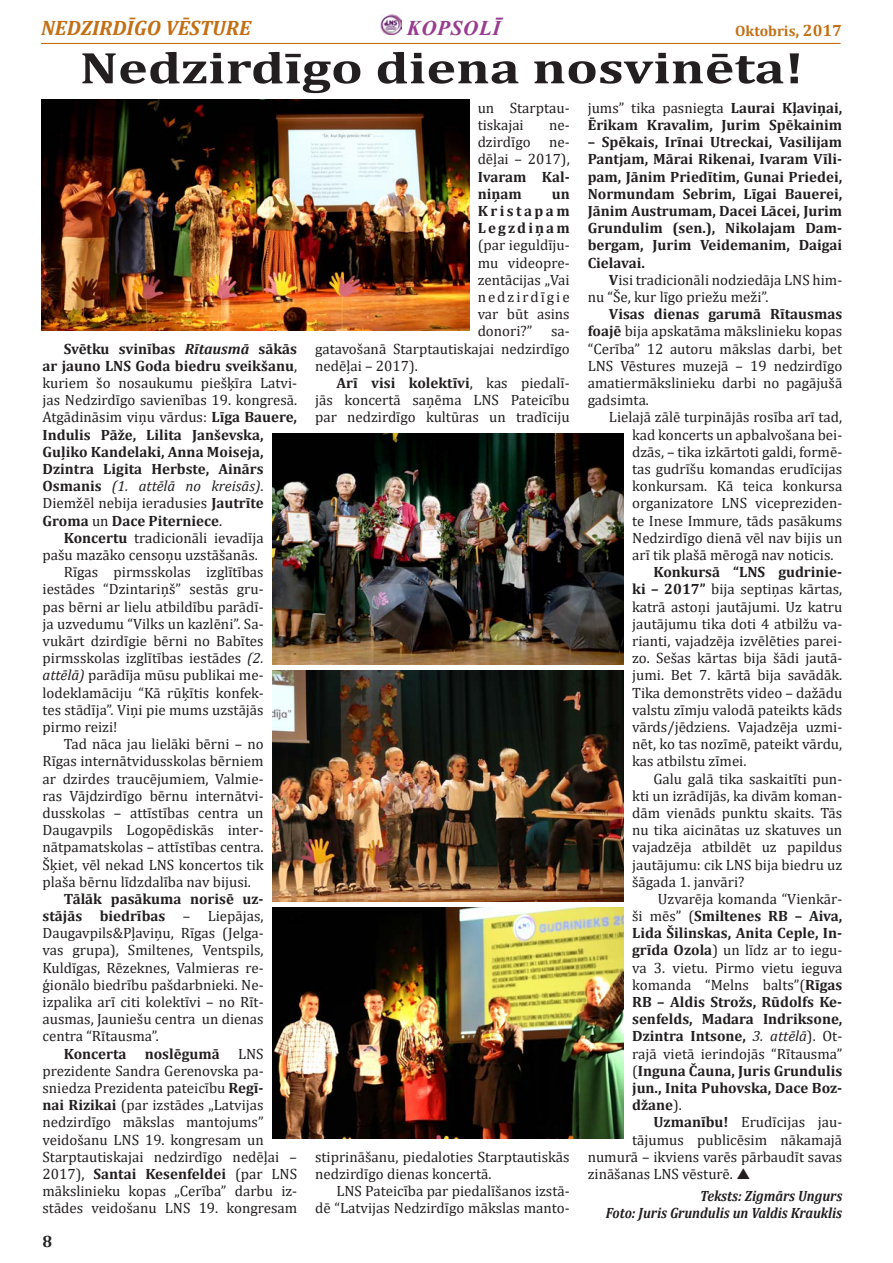
<style>
.page{position:relative;width:893px;height:1263px;background:#fff}
.page>*{position:absolute;margin:0;border:0;box-sizing:border-box;transform-origin:0 0}
.t1{font:700 44.85px "Cambria";color:#231f20;scale:1.25 1}
.t2{font:italic 700 21px "Cambria";color:#c36f15}
.t3{font:italic 700 21px "Times New Roman";letter-spacing:.035em;color:#983c8f}
.t4{font:700 16.5px "Cambria";color:#231f20}
.t5{font:15px/17.2px "Cambria";color:#231f20;text-align:justify}
.t6{font:700 15px/17.2px "Cambria";color:#231f20}
.t7{font:italic 700 15px "Cambria";color:#231f20;scale:.9 1}
.t8{font:700 15px "Cambria";color:#c36f15}
.t9{font:15px "Cambria";letter-spacing:.135em;color:#231f20}
.t10{font:700 15px "Cambria";letter-spacing:.165em;color:#231f20}
.t11{font:700 15px "Cambria";letter-spacing:.14em;color:#231f20}
.s1{font-size:16.5px}
.s2{font-style:italic}
.s3{font-weight:400}
.s4{font-weight:400;font-style:italic}
.s5{font-weight:700}
</style>
<div class="page">
<img style="left:381px;top:14px;width:20px;height:21px">
<hr style="left:41px;top:43px;width:799px;height:1px;background:#c36f15">
<img style="left:42px;top:100px;width:427px;height:231px">
<img style="left:272px;top:434px;width:352px;height:231px">
<img style="left:272px;top:671px;width:352px;height:231px">
<img style="left:272px;top:908px;width:352px;height:231px">
<p class="t2" style="left:41px;top:13px;width:211px">NEDZIRDĪGO VĒSTURE</p>
<h2 class="t3" style="left:407px;top:13px;width:95px">KOPSOLĪ</h2>
<p class="t8" style="left:735px;top:20px;width:108px">Oktobris<span class="s1">, 2017</span></p>
<p class="t1" style="left:80px;top:36px;width:580px">Nedzirdīgo diena nosvinēta!</p>
<p class="t6" style="left:43px;top:339px;width:256px;text-indent:21px">Svētku svinības <span class="s2">Rītausmā</span> sākās ar jauno LNS Goda biedru sveikšanu<span class="s3">, kuriem šo nosaukumu piešķīra Latvi&shy;jas Nedzirdīgo savienības 19. kongresā.<br>Atgādināsim viņu vārdus:</span> Līga Bauere, Indulis Pāže, Lilita Janševska, Guļiko Kandelaki, Anna Moiseja, Dzintra Ligita Herbste, Ainārs Osmanis <span class="s4">(1. attēlā no kreisās)</span><span class="s3">.<br>Diemžēl nebija ieradusies</span> Jautrīte Groma <span class="s3">un</span> Dace Piterniece<span class="s3">.</span></p>
<p class="t5" style="left:43px;top:529px;width:223px;text-indent:21px"><span class="s5">Koncertu</span> tradicionāli ievadīja pašu mazāko censoņu uzstāšanās.</p>
<p class="t5" style="left:43px;top:563px;width:223px;text-indent:21px">Rīgas pirmsskolas izglītības iestādes “Dzintariņš” sestās gru&shy;pas bērni ar lielu atbildību parādī&shy;ja uzvedumu “Vilks un kazlēni”. Sa&shy;vukārt dzirdīgie bērni no Babītes pirmsskolas izglītības iestādes <span class="s2">(2. attēlā)</span> parādīja mūsu publikai me&shy;lodeklamāciju “Kā rūķītis konfek&shy;tes stādīja”. Viņi pie mums uzstājās pirmo reizi!</p>
<p class="t5" style="left:43px;top:735px;width:223px;text-indent:21px">Tad nāca jau lielāki bērni – no Rīgas internātvidusskolas bērniem ar dzirdes traucējumiem, Valmie&shy;ras Vājdzirdīgo bērnu internātvi&shy;dusskolas – attīstības centra un Daugavpils Logopēdiskās inter&shy;nātpamatskolas – attīstības centra.<br>Šķiet, vēl nekad LNS koncertos tik plaša bērnu līdzdalība nav bijusi.</p>
<p class="t5" style="left:43px;top:890px;width:223px;text-indent:21px"><span class="s5">Tālāk pasākuma norisē uz&shy;stājās biedrības</span> – Liepājas, Daugavpils&amp;Pļaviņu, Rīgas (Jelga&shy;vas grupa), Smiltenes, Ventspils, Kuldīgas, Rēzeknes, Valmieras re&shy;ģionālo biedrību pašdarbnieki. Ne&shy;izpalika arī citi kolektīvi – no Rīt&shy;ausmas, Jauniešu centra un dienas centra “Rītausma”.</p>
<p class="t5" style="left:43px;top:1045px;width:256px;text-align:left;text-indent:21px"><span class="s5">Koncerta noslēgumā</span> LNS prezidente Sandra Gerenovska pa&shy;sniedza Prezidenta pateicību <span class="s5">Regī-<br>nai Rizikai</span> (par izstādes „Latvijas nedzirdīgo mākslas mantojums” veidošanu LNS 19. kongresam un Starptautiskajai nedzirdīgo nedēļai – 2017), <span class="s5">Santai Kesenfeldei</span> (par LNS mākslinieku kopas „Cerība” darbu iz&shy;stādes veidošanu LNS 19. kongresam</p>
<p class="t4" style="left:43px;top:1229px;width:11px">8</p>
<p class="t5" style="left:478px;top:99px;width:94px">un Starptau&shy;tiskajai</p>
<p class="t5" style="left:478px;top:116px;width:94px;text-indent:71px">ne&shy;dzirdīgo ne&shy;dēļai – 2017), <span class="s5">Ivaram Kal&shy;niņam</span></p>
<p class="t6" style="left:552px;top:185px;width:19px">un</p>
<p class="t10" style="left:478px;top:200px;width:94px">Kristapam</p>
<p class="t11" style="left:478px;top:217px;width:94px">Legzdiņam</p>
<p class="t5" style="left:478px;top:237px;width:94px">(par ieguldīju-</p>
<p class="t5" style="left:478px;top:254px;width:94px">mu videopre-</p>
<p class="t5" style="left:478px;top:271px;width:94px">zentācijas „Vai</p>
<p class="t9" style="left:478px;top:288px;width:94px">nedzirdīgie</p>
<p class="t5" style="left:478px;top:305px;width:94px">var būt asins</p>
<p class="t5" style="left:478px;top:323px;width:94px">donori?” sa-</p>
<p class="t5" style="left:315px;top:340px;width:256px">gatavošanā Starptautiskajai nedzirdīgo</p>
<p class="t5" style="left:315px;top:357px;width:104px">nedēļai – 2017).</p>
<p class="t5" style="left:315px;top:374px;width:256px;text-indent:21px"><span class="s5">Arī visi kolektīvi</span>, kas piedalī&shy;jās koncertā saņēma LNS Pateicību par nedzirdīgo kultūras un tradīciju</p>
<p class="t5" style="left:315px;top:1148px;width:256px">stiprināšanu, piedaloties Starptautiskās nedzirdīgo dienas koncertā.</p>
<p class="t5" style="left:315px;top:1182px;width:256px;text-align:right">LNS Pateicība par piedalīšanos izstā-<br>dē “Latvijas Nedzirdīgo mākslas manto-</p>
<p class="t6" style="left:588px;top:99px;width:256px"><span class="s3">jums” tika pasniegta</span> Laurai Kļaviņai,<br>Ērikam Kravalim, Jurim Spēkainim</p>
<p class="t6" style="left:588px;top:133px;width:256px;text-align:justify">– Spēkais, Irīnai Utreckai, Vasilijam Pantjam, Mārai Rikenai, Ivaram Vīli&shy;pam, Jānim Priedītim, Gunai Priedei, Normundam Sebrim, Līgai Bauerei, Jānim Austrumam, Dacei Lācei, Jurim Grundulim (sen.), Nikolajam Dam&shy;bergam, Jurim Veidemanim, Daigai Cielavai.</p>
<p class="t5" style="left:588px;top:271px;width:256px;text-indent:21px"><span class="s5">V</span>isi tradicionāli nodziedāja LNS him&shy;nu “Še, kur līgo priežu meži”.</p>
<p class="t5" style="left:588px;top:305px;width:256px;text-indent:21px"><span class="s5">Visas dienas garumā Rītausmas foajē</span> bija apskatāma mākslinieku kopas “Cerība” 12 autoru mākslas darbi, bet LNS Vēstures muzejā – 19 nedzirdīgo amatiermākslinieku darbi no pagājušā gadsimta.</p>
<p class="t5" style="left:632px;top:409px;width:212px;text-indent:-23px">Lielajā zālē turpinājās rosība arī tad, kad koncerts un apbalvošana bei&shy;dzās, – tika izkārtoti galdi, formē&shy;tas gudrīšu komandas erudīcijas konkursam. Kā teica konkursa organizatore LNS vicepreziden&shy;te Inese Immure, tāds pasākums Nedzirdīgo dienā vēl nav bijis un arī tik plašā mērogā nav noticis.</p>
<p class="t5" style="left:632px;top:563px;width:212px;text-indent:21px"><span class="s5">Konkursā “LNS gudrinie&shy;ki – 2017”</span> bija septiņas kārtas, katrā astoņi jautājumi. Uz katru jautājumu tika doti 4 atbilžu va&shy;rianti, vajadzēja izvēlēties parei&shy;zo. Sešas kārtas bija šādi jautā&shy;jumi. Bet 7. kārtā bija savādāk.<br>Tika demonstrēts video – dažādu valstu zīmju valodā pateikts kāds vārds/jēdziens. Vajadzēja uzmi&shy;nēt, ko tas nozīmē, pateikt vārdu, kas atbilstu zīmei.</p>
<p class="t5" style="left:632px;top:770px;width:212px;text-indent:21px">Galu galā tika saskaitīti pun&shy;kti un izrādījās, ka divām koman&shy;dām vienāds punktu skaits. Tās nu tika aicinātas uz skatuves un vajadzēja atbildēt uz papildus jautājumu: cik LNS bija biedru uz šāgada 1. janvāri?</p>
<p class="t6" style="left:632px;top:890px;width:212px;text-align:justify;text-indent:26px"><span class="s3">Uzvarēja komanda “Vienkār&shy;ši mēs” (</span>Smiltenes RB – Aiva, Lida Šilinskas, Anita Ceple, In&shy;grīda Ozola<span class="s3">) un līdz ar to iegu&shy;va 3. vietu. Pirmo vietu ieguva komanda “Melns balts”(</span>Rīgas RB – Aldis Strožs, Rūdolfs Ke&shy;senfelds, Madara Indriksone, Dzintra Intsone, <span class="s4">3. attēlā</span><span class="s3">). Ot&shy;rajā vietā ierindojās “Rītausma” (</span>Inguna Čauna, Juris Grundulis jun., Inita Puhovska, Dace Boz&shy;džane<span class="s3">).</span></p>
<p class="t5" style="left:653px;top:1114px;width:190px"><span class="s5">Uzmanību!</span> Erudīcijas jau-</p>
<p class="t5" style="left:632px;top:1131px;width:212px">tājumus publicēsim nākamajā</p>
<p class="t5" style="left:588px;top:1148px;width:256px">numurā – ikviens varēs pārbaudīt savas</p>
<p class="t5" style="left:588px;top:1165px;width:147px">zināšanas LNS vēsturē.</p>
<p class="t7" style="left:700px;top:1185px;width:159px">Teksts: Zigmārs Ungurs</p>
<p class="t7" style="left:606px;top:1202px;width:264px">Foto: Juris Grundulis un Valdis Krauklis</p>
</div>
